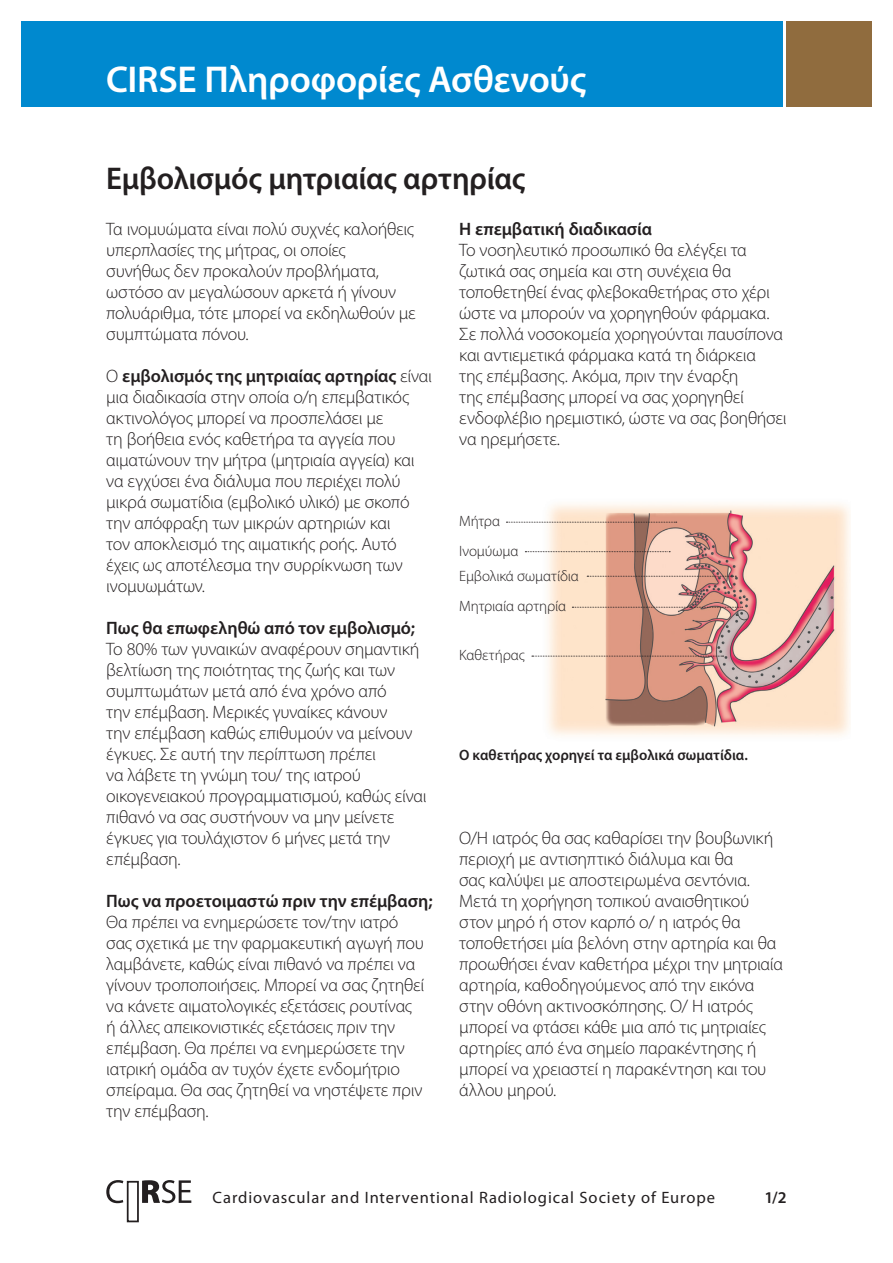
<style>
.page{position:relative;width:893px;height:1263px;background:#fff}
.page>*{position:absolute;margin:0;border:0;box-sizing:border-box;transform-origin:0 0}
.t1{font:600 37.5px "Myriad Pro";letter-spacing:-.01em;color:#fff}
.t2{font:600 31.5px "Myriad Pro";letter-spacing:-.01em;color:#231f20}
.t3{font:300 18px/21px "Myriad Pro";letter-spacing:-.015em;color:#231f20}
.t4{font:600 18px "Myriad Pro";letter-spacing:-.005em;color:#231f20}
.t5{font:16.5px "Myriad Pro";letter-spacing:.055em;color:#231f20}
.t6{font:600 16.5px "Myriad Pro";color:#231f20}
.t7{font:300 15px/25.5px "Myriad Pro";letter-spacing:-.005em;color:#231f20}
.t8{font:600 15px "Myriad Pro";color:#231f20}
.s1{font-weight:600}
</style>
<div class="page">
<div style="left:127px;top:1181px;width:12px;height:41px;background:#fff;border:2px solid #231f20"></div>
<svg style="left:106px;top:1180px;width:85px;height:23px"></svg>
<div style="left:21px;top:21px;width:761px;height:85px;background:#0089cf"></div>
<div style="left:787px;top:21px;width:85px;height:85px;background:#906c3e"></div>
<img style="left:531px;top:504px;width:319px;height:232px">
<svg style="left:525px;top:551px;width:145px;height:1px"></svg>
<svg style="left:532px;top:656px;width:191px;height:1px"></svg>
<svg style="left:587px;top:576px;width:149px;height:1px"></svg>
<svg style="left:506px;top:522px;width:171px;height:1px"></svg>
<svg style="left:572px;top:607px;width:171px;height:1px"></svg>
<h1 class="t1" style="left:106px;top:59px;width:481px">CIRSE Πληροφορίες Ασθενούς</h1>
<h2 class="t2" style="left:106px;top:161px;width:421px">Εμβολισμός μητριαίας αρτηρίας</h2>
<p class="t3" style="left:106px;top:218px;width:311px">Τα ινομυώματα είναι πολύ συχνές καλοήθεις υπερπλασίες της μήτρας, οι οποίες<br>συνήθως δεν προκαλούν προβλήματα, ωστόσο αν μεγαλώσουν αρκετά ή γίνουν πολυάριθμα, τότε μπορεί να εκδηλωθούν με συμπτώματα πόνου.</p>
<p class="t3" style="left:106px;top:365px;width:327px">Ο <span class="s1">εμβολισμός της μητριαίας αρτηρίας</span> είναι μια διαδικασία στην οποία ο/η επεμβατικός ακτινολόγος μπορεί να προσπελάσει με<br>τη βοήθεια ενός καθετήρα τα αγγεία που αιματώνουν την μήτρα (μητριαία αγγεία) και να εγχύσει ένα διάλυμα που περιέχει πολύ μικρά σωματίδια (εμβολικό υλικό) με σκοπό την απόφραξη των μικρών αρτηριών και<br>τον αποκλεισμό της αιματικής ροής. Αυτό έχεις ως αποτέλεσμα την συρρίκνωση των ινομυωμάτων.</p>
<p class="t4" style="left:106px;top:618px;width:310px">Πως θα επωφεληθώ από τον εμβολισμό;</p>
<p class="t3" style="left:106px;top:638px;width:322px">Το 80% των γυναικών αναφέρουν σημαντική βελτίωση της ποιότητας της ζωής και των συμπτωμάτων μετά από ένα χρόνο από<br>την επέμβαση. Μερικές γυναίκες κάνουν<br>την επέμβαση καθώς επιθυμούν να μείνουν έγκυες. Σε αυτή την περίπτωση πρέπει<br>να λάβετε τη γνώμη του/ της ιατρού οικογενειακού προγραμματισμού, καθώς είναι πιθανό να σας συστήνουν να μην μείνετε έγκυες για τουλάχιστον 6 μήνες μετά την επέμβαση.</p>
<p class="t4" style="left:106px;top:891px;width:328px">Πως να προετοιμαστώ πριν την επέμβαση;</p>
<p class="t3" style="left:106px;top:912px;width:319px">Θα πρέπει να ενημερώσετε τον/την ιατρό σας σχετικά με την φαρμακευτική αγωγή που λαμβάνετε, καθώς είναι πιθανό να πρέπει να γίνουν τροποποιήσεις. Μπορεί να σας ζητηθεί να κάνετε αιματολογικές εξετάσεις ρουτίνας ή άλλες απεικονιστικές εξετάσεις πριν την επέμβαση. Θα πρέπει να ενημερώσετε την ιατρική ομάδα αν τυχόν έχετε ενδομήτριο σπείραμα. Θα σας ζητηθεί να νηστέψετε πριν την επέμβαση.</p>
<p class="t4" style="left:459px;top:219px;width:194px">Η επεμβατική διαδικασία</p>
<p class="t3" style="left:459px;top:240px;width:329px">Το νοσηλευτικό προσωπικό θα ελέγξει τα ζωτικά σας σημεία και στη συνέχεια θα τοποθετηθεί ένας φλεβοκαθετήρας στο χέρι ώστε να μπορούν να χορηγηθούν φάρμακα.<br>Σε πολλά νοσοκομεία χορηγούνται παυσίπονα και αντιεμετικά φάρμακα κατά τη διάρκεια<br>της επέμβασης. Ακόμα, πριν την έναρξη<br>της επέμβασης μπορεί να σας χορηγηθεί ενδοφλέβιο ηρεμιστικό, ώστε να σας βοηθήσει να ηρεμήσετε.</p>
<p class="t7" style="left:459px;top:508px;width:42px">Μήτρα</p>
<p class="t7" style="left:459px;top:538px;width:121px">Ινομύωμα<br>Εμβολικά σωματίδια</p>
<p class="t7" style="left:459px;top:593px;width:109px">Μητριαία αρτηρία</p>
<p class="t7" style="left:459px;top:642px;width:67px">Καθετήρας</p>
<p class="t8" style="left:459px;top:746px;width:290px">Ο καθετήρας χορηγεί τα εμβολικά σωματίδια.</p>
<p class="t3" style="left:459px;top:828px;width:325px">Ο/Η ιατρός θα σας καθαρίσει την βουβωνική περιοχή με αντισηπτικό διάλυμα και θα<br>σας καλύψει με αποστειρωμένα σεντόνια.<br>Μετά τη χορήγηση τοπικού αναισθητικού στον μηρό ή στον καρπό ο/ η ιατρός θα τοποθετήσει μία βελόνη στην αρτηρία και θα προωθήσει έναν καθετήρα μέχρι την μητριαία αρτηρία, καθοδηγούμενος από την εικόνα στην οθόνη ακτινοσκόπησης. Ο/ Η ιατρός μπορεί να φτάσει κάθε μια από τις μητριαίες αρτηρίες από ένα σημείο παρακέντησης ή μπορεί να χρειαστεί η παρακέντηση και του άλλου μηρού.</p>
<p class="t5" style="left:213px;top:1188px;width:504px">Cardiovascular and Interventional Radiological Society of Europe</p>
<p class="t6" style="left:764px;top:1188px;width:24px">1/2</p>
</div>
